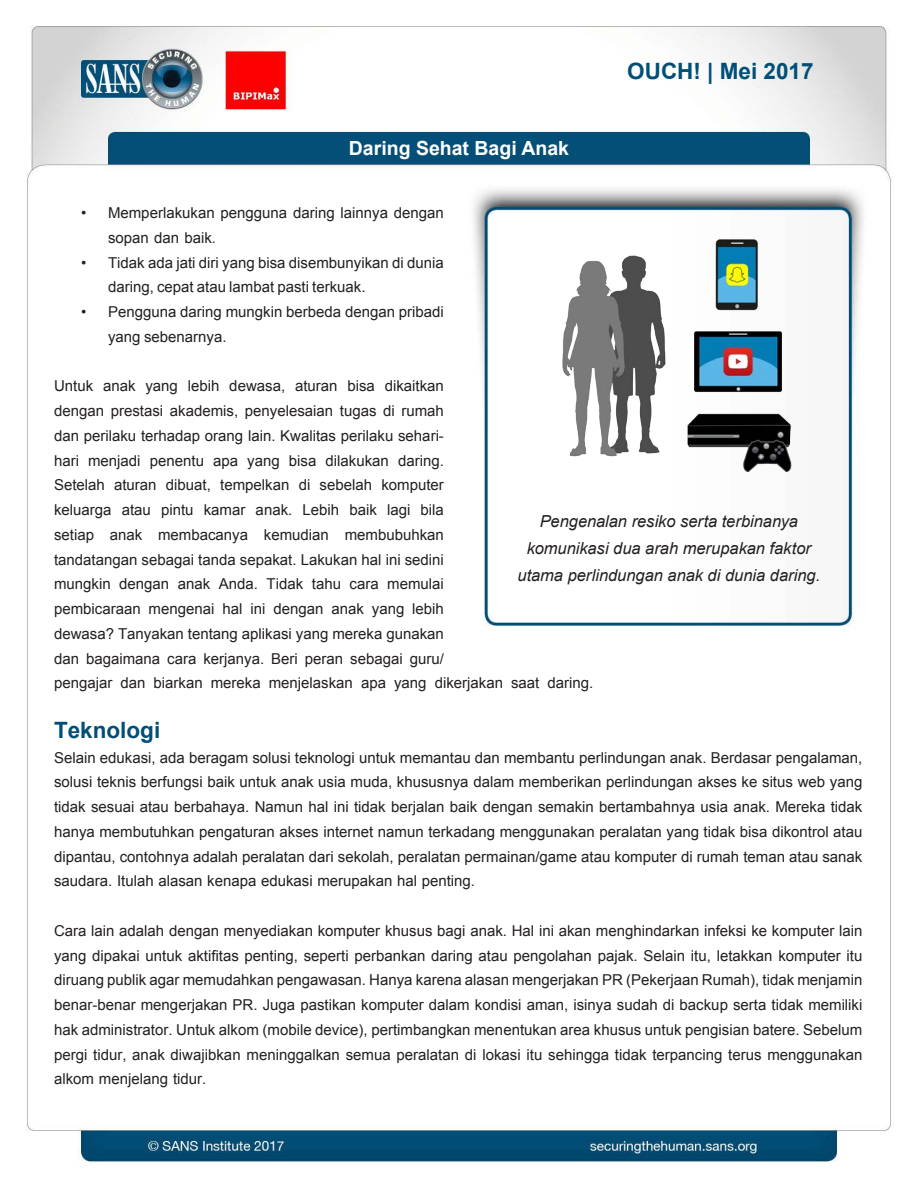
<style>
.page{position:relative;width:918px;height:1188px;background:#fff}
.page>*{position:absolute;margin:0;border:0;box-sizing:border-box;transform-origin:0 0}
.t1{font:700 22.5px "Arial";color:#004f77}
.MainText{font:700 22.5px "Arial";color:#024e77}
.t2{font:700 19.5px "Arial";color:#fff}
.t3{font:italic 16.5px/27px "Arial";letter-spacing:-.005em;color:#231f20;text-align:center}
.MainText-2{font:15px/24.8px "Arial";color:#231f20;text-align:justify}
</style>
<div class="page">
<img style="left:26px;top:25px;width:865px;height:1139px">
<img style="left:498px;top:227px;width:344px;height:258px">
<p class="MainText-2" style="left:81px;top:201px;width:7px">•</p>
<p class="MainText-2" style="left:81px;top:250px;width:7px">•</p>
<p class="MainText-2" style="left:81px;top:300px;width:7px">•</p>
<h2 class="t2" style="left:349px;top:136px;width:222px">Daring Sehat Bagi Anak</h2>
<p class="MainText-2" style="left:108px;top:201px;width:337px">Memperlakukan pengguna daring lainnya dengan</p>
<p class="MainText-2" style="left:108px;top:226px;width:110px">sopan dan baik.</p>
<p class="MainText-2" style="left:108px;top:250px;width:337px">Tidak ada jati diri yang bisa disembunyikan di dunia</p>
<p class="MainText-2" style="left:108px;top:275px;width:259px">daring, cepat atau lambat pasti terkuak.</p>
<p class="MainText-2" style="left:108px;top:300px;width:337px">Pengguna daring mungkin berbeda dengan pribadi</p>
<p class="MainText-2" style="left:108px;top:325px;width:120px">yang sebenarnya.</p>
<p class="MainText-2" style="left:54px;top:374px;width:391px">Untuk<br>dengan prestasi akademis, penyelesaian tugas di rumah</p>
<p class="MainText-2" style="left:398px;top:448px;width:47px">daring.</p>
<p class="MainText-2" style="left:103px;top:374px;width:34px">anak</p>
<p class="MainText-2" style="left:188px;top:374px;width:33px">lebih</p>
<p class="MainText-2" style="left:229px;top:374px;width:57px">dewasa,</p>
<p class="MainText-2" style="left:347px;top:374px;width:29px">bisa</p>
<p class="MainText-2" style="left:385px;top:374px;width:61px">dikaitkan</p>
<p class="MainText-2" style="left:295px;top:374px;width:44px">aturan</p>
<p class="MainText-2" style="left:145px;top:374px;width:34px">yang</p>
<p class="MainText-2" style="left:54px;top:424px;width:391px">dan perilaku terhadap orang lain. Kwalitas perilaku sehari-</p>
<p class="MainText-2" style="left:381px;top:473px;width:64px">komputer</p>
<p class="MainText-2" style="left:54px;top:448px;width:27px">hari</p>
<p class="MainText-2" style="left:88px;top:448px;width:54px">menjadi</p>
<p class="MainText-2" style="left:289px;top:448px;width:29px">bisa</p>
<p class="MainText-2" style="left:326px;top:448px;width:65px">dilakukan</p>
<p class="MainText-2" style="left:150px;top:448px;width:56px">penentu</p>
<p class="MainText-2" style="left:213px;top:448px;width:27px">apa</p>
<p class="MainText-2" style="left:247px;top:448px;width:34px">yang</p>
<p class="MainText-2" style="left:54px;top:473px;width:52px">Setelah</p>
<p class="MainText-2" style="left:166px;top:473px;width:47px">dibuat,</p>
<p class="MainText-2" style="left:220px;top:473px;width:71px">tempelkan</p>
<p class="MainText-2" style="left:299px;top:473px;width:13px">di</p>
<p class="MainText-2" style="left:320px;top:473px;width:54px">sebelah</p>
<p class="MainText-2" style="left:114px;top:473px;width:44px">aturan</p>
<h1 class="t1" style="left:627px;top:56px;width:188px">OUCH! | Mei 2017</h1>
<p class="MainText-2" style="left:54px;top:498px;width:59px">keluarga</p>
<p class="MainText-2" style="left:122px;top:498px;width:31px">atau</p>
<p class="MainText-2" style="left:161px;top:498px;width:34px">pintu</p>
<p class="MainText-2" style="left:204px;top:498px;width:43px">kamar</p>
<p class="MainText-2" style="left:256px;top:498px;width:38px">anak.</p>
<p class="MainText-2" style="left:303px;top:498px;width:38px">Lebih</p>
<p class="MainText-2" style="left:349px;top:498px;width:29px">baik</p>
<p class="MainText-2" style="left:387px;top:498px;width:25px">lagi</p>
<p class="MainText-2" style="left:421px;top:498px;width:25px">bila</p>
<p class="MainText-2" style="left:54px;top:523px;width:42px">setiap</p>
<p class="MainText-2" style="left:54px;top:547px;width:391px">tandatangan sebagai tanda sepakat. Lakukan hal ini sedini</p>
<p class="MainText-2" style="left:387px;top:572px;width:58px">memulai</p>
<p class="MainText-2" style="left:110px;top:523px;width:34px">anak</p>
<p class="MainText-2" style="left:158px;top:523px;width:92px">membacanya</p>
<p class="MainText-2" style="left:264px;top:523px;width:67px">kemudian</p>
<p class="MainText-2" style="left:345px;top:523px;width:101px">membubuhkan</p>
<p class="MainText-2" style="left:54px;top:572px;width:58px">mungkin</p>
<p class="MainText-2" style="left:119px;top:572px;width:52px">dengan</p>
<p class="MainText-2" style="left:178px;top:572px;width:34px">anak</p>
<p class="MainText-2" style="left:219px;top:572px;width:41px">Anda.</p>
<p class="MainText-2" style="left:267px;top:572px;width:38px">Tidak</p>
<p class="MainText-2" style="left:312px;top:572px;width:31px">tahu</p>
<p class="MainText-2" style="left:350px;top:572px;width:31px">cara</p>
<p class="MainText-2" style="left:54px;top:597px;width:88px">pembicaraan</p>
<p class="MainText-2" style="left:54px;top:622px;width:391px">dewasa? Tanyakan tentang aplikasi yang mereka gunakan</p>
<p class="MainText-2" style="left:410px;top:646px;width:36px">guru/</p>
<p class="MainText-2" style="left:149px;top:597px;width:67px">mengenai</p>
<p class="MainText-2" style="left:222px;top:597px;width:22px">hal</p>
<p class="MainText-2" style="left:250px;top:597px;width:16px">ini</p>
<p class="MainText-2" style="left:273px;top:597px;width:52px">dengan</p>
<p class="MainText-2" style="left:331px;top:597px;width:34px">anak</p>
<p class="MainText-2" style="left:412px;top:597px;width:33px">lebih</p>
<p class="MainText-2" style="left:372px;top:597px;width:34px">yang</p>
<p class="MainText-2" style="left:54px;top:646px;width:27px">dan</p>
<p class="MainText-2" style="left:86px;top:646px;width:76px">bagaimana</p>
<p class="MainText-2" style="left:203px;top:646px;width:62px">kerjanya.</p>
<p class="MainText-2" style="left:271px;top:646px;width:28px">Beri</p>
<p class="MainText-2" style="left:350px;top:646px;width:54px">sebagai</p>
<p class="MainText-2" style="left:167px;top:646px;width:31px">cara</p>
<p class="MainText-2" style="left:305px;top:646px;width:40px">peran</p>
<p class="t3" style="left:518px;top:508px;width:304px">Pengenalan resiko serta terbinanya komunikasi dua arah merupakan faktor utama perlindungan anak di dunia daring.</p>
<p class="MainText-2" style="left:54px;top:671px;width:60px">pengajar</p>
<p class="MainText" style="left:54px;top:715px;width:108px">Teknologi</p>
<p class="MainText-2" style="left:54px;top:745px;width:810px">Selain edukasi, ada beragam solusi teknologi untuk memantau dan membantu perlindungan anak. Berdasar pengalaman, solusi teknis berfungsi baik untuk anak usia muda, khususnya dalam memberikan perlindungan akses ke situs web yang tidak sesuai atau berbahaya. Namun hal ini tidak berjalan baik dengan semakin bertambahnya usia anak. Mereka tidak hanya membutuhkan pengaturan akses internet namun terkadang menggunakan peralatan yang tidak bisa dikontrol atau dipantau, contohnya adalah peralatan dari sekolah, peralatan permainan/game atau komputer di rumah teman atau sanak saudara. Itulah alasan kenapa edukasi merupakan hal penting.</p>
<p class="MainText-2" style="left:54px;top:919px;width:810px">Cara lain adalah dengan menyediakan komputer khusus bagi anak. Hal ini akan menghindarkan infeksi ke komputer lain yang dipakai untuk aktifitas penting, seperti perbankan daring atau pengolahan pajak. Selain itu, letakkan komputer itu diruang publik agar memudahkan pengawasan. Hanya karena alasan mengerjakan PR (Pekerjaan Rumah ,) tidak menjamin benar-benar mengerjakan PR. Juga pastikan komputer dalam kondisi aman, isinya sudah di backup serta tidak memiliki hak administrator. Untuk alkom (mobile device ,) pertimbangkan menentukan area khusus untuk pengisian batere. Sebelum pergi tidur, anak diwajibkan meninggalkan semua peralatan di lokasi itu sehingga tidak terpancing terus menggunakan alkom menjelang tidur.</p>
<p class="MainText-2" style="left:120px;top:671px;width:27px">dan</p>
<p class="MainText-2" style="left:153px;top:671px;width:51px">biarkan</p>
<p class="MainText-2" style="left:211px;top:671px;width:52px">mereka</p>
<p class="MainText-2" style="left:269px;top:671px;width:86px">menjelaskan</p>
<p class="MainText-2" style="left:435px;top:671px;width:70px">dikerjakan</p>
<p class="MainText-2" style="left:547px;top:671px;width:47px">daring.</p>
<p class="MainText-2" style="left:511px;top:671px;width:30px">saat</p>
<p class="MainText-2" style="left:361px;top:671px;width:27px">apa</p>
<p class="MainText-2" style="left:394px;top:671px;width:34px">yang</p>
</div>
